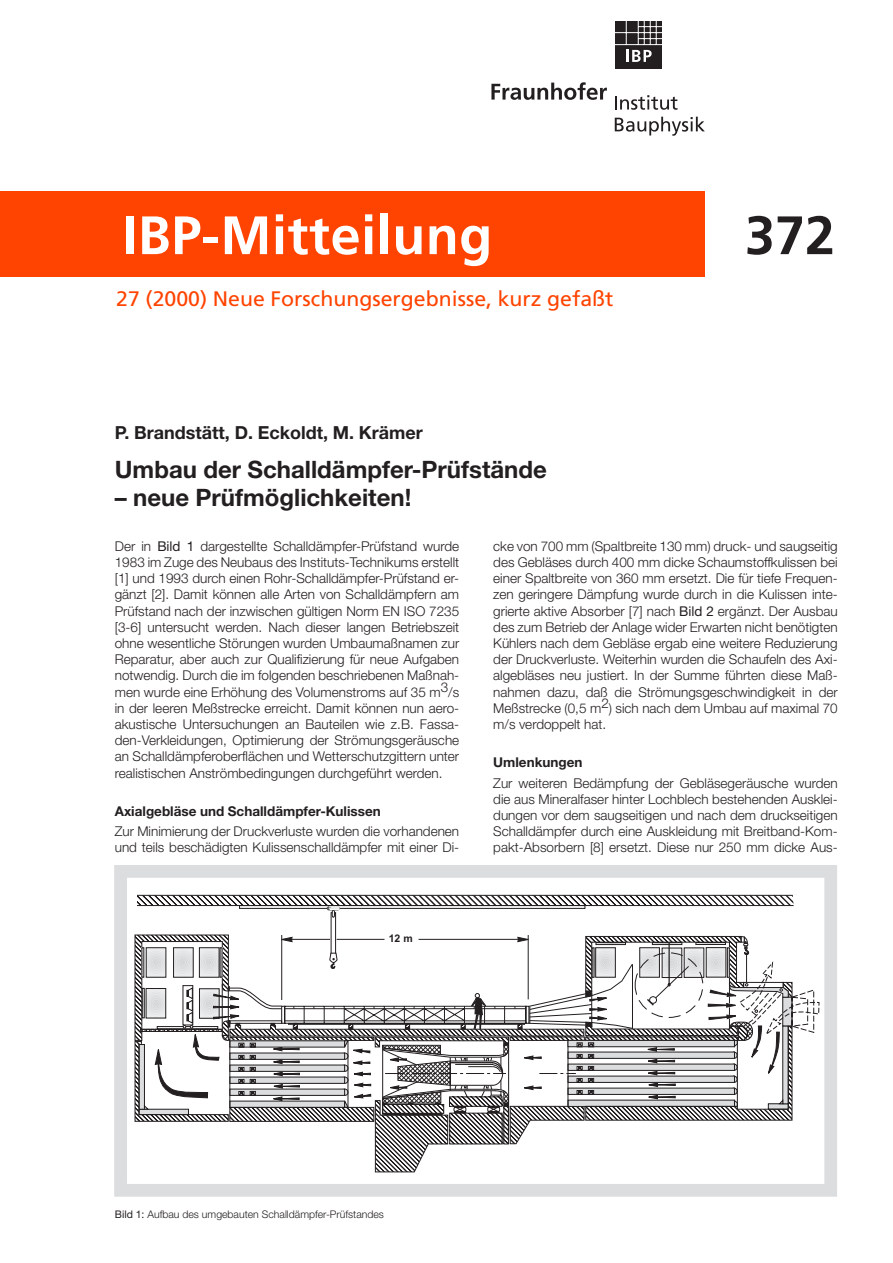
<style>
.page{position:relative;width:893px;height:1263px;background:#fff}
.page>*{position:absolute;margin:0;border:0;box-sizing:border-box;transform-origin:0 0}
.t1{font:700 54px "Frutiger";letter-spacing:.01em;color:#fff}
.t2{font:700 54px "Frutiger";color:#231f20}
.t3{font:700 24px "Helvetica Neue";color:#231f20}
.t4{font:21px "Frutiger";color:#ff4301}
.t5{font:700 18px "Helvetica Neue";color:#231f20}
.t6{font:300 13.5px/16.2px "Helvetica Neue";color:#231f20;text-align:justify}
.t7{font:700 13.5px "Helvetica Neue";color:#231f20}
.t8{font:300 10.5px "Helvetica Neue";color:#231f20}
.s1{font-weight:400}
</style>
<div class="page">
<svg style="left:615px;top:117px;width:90px;height:19px"></svg>
<svg style="left:615px;top:95px;width:62px;height:15px"></svg>
<svg style="left:492px;top:82px;width:115px;height:18px"></svg>
<div style="left:615px;top:21px;width:47px;height:47px;background:#231f20"></div>
<hr style="left:613px;top:44px;width:50px;height:1px;background:#fff">
<hr style="left:613px;top:32px;width:50px;height:1px;background:#fff">
<svg style="left:626px;top:21px;width:36px;height:41px"></svg>
<div style="left:0;top:191px;width:704px;height:85px;background:#ff4301"></div>
<div style="left:115px;top:865px;width:722px;height:332px;border:13px solid #dcdddf"></div>
<svg style="left:134px;top:894px;width:685px;height:278px"></svg>
<h1 class="t1" style="left:122px;top:204px;width:372px">IBP-Mitteilung</h1>
<h3 class="t4" style="left:116px;top:286px;width:499px">27 (2000) Neue Forschungsergebnisse, kurz gefaßt</h3>
<h3 class="t5" style="left:115px;top:422px;width:310px">P. Brandstätt, D. Eckoldt, M. Krämer</h3>
<h2 class="t3" style="left:115px;top:455px;width:434px">Umbau der Schalldämpfer-Prüfstände</h2>
<h2 class="t3" style="left:115px;top:482px;width:298px">– neue Prüfmöglichkeiten!</h2>
<h1 class="t2" style="left:745px;top:204px;width:92px">372</h1>
<p class="t6" style="left:115px;top:537px;width:346px">Der in <span class="s1">Bild 1</span> dargestellte Schalldämpfer-Prüfstand wurde 1983 im Zuge des Neubaus des Instituts-Technikums erstellt [1] und 1993 durch einen Rohr-Schalldämpfer-Prüfstand er&shy;gänzt [2]. Damit können alle Arten von Schalldämpfern am Prüfstand nach der inzwischen gültigen Norm EN ISO 7235 [3-6] untersucht werden. Nach dieser langen Betriebszeit ohne wesentliche Störungen wurden Umbaumaßnamen zur Reparatur, aber auch zur Qualifizierung für neue Aufgaben notwendig. Durch die im folgenden beschriebenen Maßnah&shy;men wurde eine Erhöhung des Volumenstroms auf 35 m3/s in der leeren Meßstrecke erreicht. Damit können nun aero&shy;akustische Untersuchungen an Bauteilen wie z.B. Fassa&shy;den-Verkleidungen, Optimierung der Strömungsgeräusche an Schalldämpferoberflächen und Wetterschutzgittern unter realistischen Anströmbedingungen durchgeführt werden.</p>
<p class="t7" style="left:115px;top:803px;width:268px">Axialgebläse und Schalldämpfer-Kulissen</p>
<p class="t6" style="left:115px;top:823px;width:346px">Zur Minimierung der Druckverluste wurden die vorhandenen und teils beschädigten Kulissenschalldämpfer mit einer Di-</p>
<p class="t6" style="left:493px;top:537px;width:346px">cke von 700 mm (Spaltbreite 130 mm) druck- und saugseitig des Gebläses durch 400 mm dicke Schaumstoffkulissen bei einer Spaltbreite von 360 mm ersetzt. Die für tiefe Frequen&shy;zen geringere Dämpfung wurde durch in die Kulissen inte&shy;grierte aktive Absorber [7] nach <span class="s1">Bild 2</span> ergänzt. Der Ausbau des zum Betrieb der Anlage wider Erwarten nicht benötigten Kühlers nach dem Gebläse ergab eine weitere Reduzierung der Druckverluste. Weiterhin wurden die Schaufeln des Axi&shy;algebläses neu justiert. In der Summe führten diese Maß&shy;nahmen dazu, daß die Strömungsgeschwindigkeit in der Meßstrecke (0,5 m2) sich nach dem Umbau auf maximal 70 m/s verdoppelt hat.</p>
<p class="t7" style="left:493px;top:754px;width:91px">Umlenkungen</p>
<p class="t6" style="left:493px;top:774px;width:346px">Zur weiteren Bedämpfung der Gebläsegeräusche wurden die aus Mineralfaser hinter Lochblech bestehenden Ausklei&shy;dungen vor dem saugseitigen und nach dem druckseitigen Schalldämpfer durch eine Auskleidung mit Breitband-Kom&shy;pakt-Absorbern [8] ersetzt. Diese nur 250 mm dicke Aus-</p>
<p class="t8" style="left:115px;top:1208px;width:271px"><span class="s1">Bild 1:</span> Aufbau des umgebauten Schalldämpfer-Prüfstandes</p>
</div>
